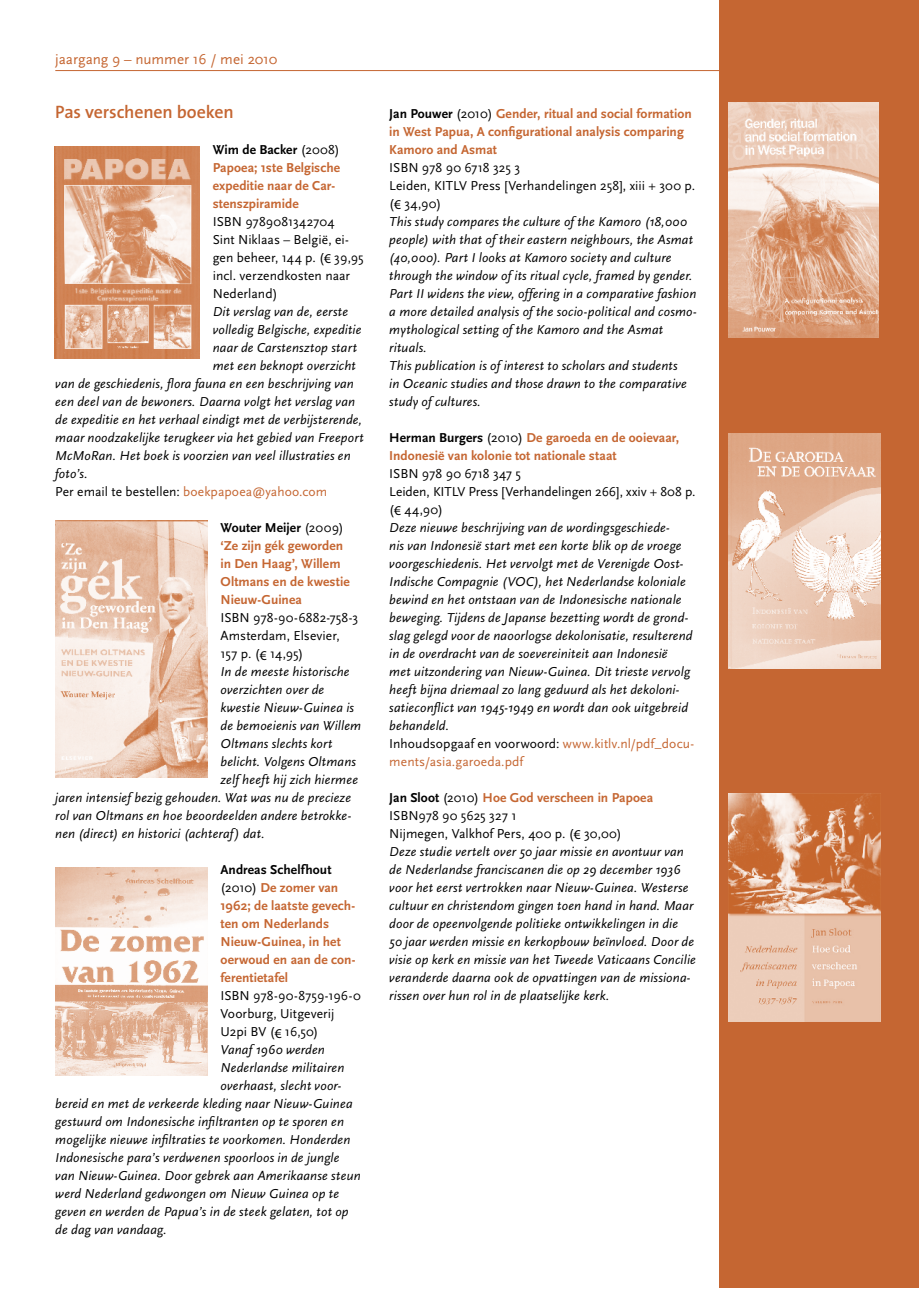
<style>
.page{position:relative;width:919px;height:1289px;background:#fff}
.page>*{position:absolute;margin:0;border:0;box-sizing:border-box;transform-origin:0 0}
.t1{font:600 18px "The Sans";letter-spacing:-.01em;color:#c56632}
.t2{font:15px "Scala Sans";letter-spacing:-.005em;color:#c56632}
.t3{font:italic 13.5px/18px "Scala Sans";letter-spacing:.01em;color:#000}
.t4{font:700 13.5px/18px "Scala Sans";letter-spacing:.005em;color:#c56632}
.t5{font:13.5px/18px "Scala Sans";letter-spacing:.005em;color:#000}
.s1{color:#000}
.s2{font-weight:400;color:#000}
.s3{font-family:"Myriad Pro"}
.s4{color:#c56632}
.s5{font-style:normal}
.s6{font-family:"Myriad Pro";font-style:normal}
.s7{font-style:normal;color:#c56632}
.s8{font-weight:700;font-style:normal}
.s9{font-weight:700;font-style:normal;color:#c56632}
</style>
<div class="page">
<hr style="left:55px;top:70px;width:808px;height:1px;background:#c56632">
<div style="left:719px;top:0;width:199px;height:1287px;background:#c56632"></div>
<img style="left:55px;top:146px;width:145px;height:212px">
<img style="left:55px;top:520px;width:153px;height:257px">
<img style="left:728px;top:434px;width:152px;height:234px">
<img style="left:728px;top:103px;width:150px;height:234px">
<img style="left:55px;top:867px;width:153px;height:207px">
<img style="left:728px;top:793px;width:152px;height:228px">
<p class="t2" style="left:55px;top:51px;width:224px">jaargang 9 – nummer 16 / mei 2010</p>
<h1 class="t1" style="left:55px;top:100px;width:180px">Pas verschenen boeken</h1>
<p class="t4" style="left:213px;top:141px;width:129px"><span class="s1">Wim de Backer</span> <span class="s2">(2008)<br></span>Papoea; 1ste Belgische expeditie naar de Car&shy;stenszpiramide</p>
<p class="t5" style="left:213px;top:213px;width:152px">ISBN 9789081342704<br>Sint Niklaas – België, ei&shy;gen beheer, 144 p. (<span class="s3">€</span> 39,95 incl. verzendkosten naar<br>Nederland)</p>
<p class="t3" style="left:213px;top:303px;width:137px">Dit verslag van de, eerste</p>
<p class="t3" style="left:213px;top:321px;width:150px">volledig Belgische, expeditie</p>
<p class="t3" style="left:213px;top:339px;width:146px">naar de Carstensztop start</p>
<p class="t3" style="left:213px;top:357px;width:145px">met een beknopt overzicht</p>
<p class="t3" style="left:55px;top:375px;width:300px">van de geschiedenis, flora fauna en een beschrijving van</p>
<p class="t3" style="left:55px;top:393px;width:301px">een deel van de bewoners. Daarna volgt het verslag van</p>
<p class="t3" style="left:55px;top:411px;width:308px">de expeditie en het verhaal eindigt met de verbijsterende,</p>
<p class="t3" style="left:55px;top:429px;width:310px">maar noodzakelijke terugkeer via het gebied van Freeport</p>
<p class="t3" style="left:55px;top:447px;width:297px">McMoRan. Het boek is voorzien van veel illustraties en</p>
<p class="t3" style="left:55px;top:465px;width:34px">foto’s.</p>
<p class="t5" style="left:55px;top:483px;width:273px">Per email te bestellen: <span class="s4">boekpapoea@yahoo.com</span></p>
<p class="t4" style="left:220px;top:519px;width:131px"><span class="s1">Wouter Meijer</span> <span class="s2">(2009) </span>‘Ze zijn gék geworden in Den Haag’, Willem<br>Oltmans en de kwestie<br>Nieuw-Guinea</p>
<p class="t5" style="left:220px;top:609px;width:139px">ISBN 978-90-6882-758-3</p>
<p class="t5" style="left:220px;top:627px;width:121px">Amsterdam, Elsevier,</p>
<p class="t5" style="left:220px;top:645px;width:84px">157 p. (<span class="s3">€</span> 14,95)</p>
<p class="t3" style="left:220px;top:663px;width:131px">In de meeste historische</p>
<p class="t3" style="left:220px;top:681px;width:105px">overzichten over de</p>
<p class="t3" style="left:220px;top:699px;width:135px">kwestie Nieuw-Guinea is</p>
<p class="t3" style="left:220px;top:717px;width:142px">de bemoeienis van Willem</p>
<p class="t3" style="left:220px;top:735px;width:113px">Oltmans slechts kort</p>
<p class="t3" style="left:220px;top:752px;width:137px">belicht. Volgens Oltmans</p>
<p class="t3" style="left:220px;top:770px;width:139px">zelf heeft hij zich hiermee</p>
<p class="t3" style="left:55px;top:788px;width:297px">jaren intensief bezig gehouden. Wat was nu de precieze</p>
<p class="t3" style="left:55px;top:806px;width:297px">rol van Oltmans en hoe beoordeelden andere betrokke-</p>
<p class="t3" style="left:55px;top:824px;width:211px">nen (direct) en historici (achteraf) dat.</p>
<p class="t4" style="left:220px;top:861px;width:136px"><span class="s1">Andreas Schelfhout </span><span class="s2">(2010)</span> De zomer van<br>1962; de laatste gevech&shy;ten om Nederlands<br>Nieuw-Guinea, in het oerwoud en aan de con&shy;ferentietafel</p>
<p class="t5" style="left:220px;top:986px;width:142px">ISBN 978-90-8759-196-0</p>
<p class="t5" style="left:220px;top:1004px;width:115px">Voorburg, Uitgeverij</p>
<p class="t5" style="left:220px;top:1022px;width:99px">U2pi BV (<span class="s3">€</span> 16,50)</p>
<p class="t3" style="left:220px;top:1040px;width:106px">Vanaf 1960 werden</p>
<p class="t3" style="left:220px;top:1058px;width:125px">Nederlandse militairen</p>
<p class="t3" style="left:220px;top:1076px;width:122px">overhaast, slecht voor-</p>
<p class="t3" style="left:55px;top:1094px;width:299px">bereid en met de verkeerde kleding naar Nieuw-Guinea</p>
<p class="t3" style="left:55px;top:1112px;width:290px">gestuurd om Indonesische infiltranten op te sporen en</p>
<p class="t3" style="left:55px;top:1130px;width:296px">mogelijke nieuwe infiltraties te voorkomen. Honderden</p>
<p class="t3" style="left:55px;top:1148px;width:286px">Indonesische para’s verdwenen spoorloos in de jungle</p>
<p class="t3" style="left:55px;top:1166px;width:307px">van Nieuw-Guinea. Door gebrek aan Amerikaanse steun</p>
<p class="t3" style="left:55px;top:1184px;width:285px">werd Nederland gedwongen om Nieuw Guinea op te</p>
<p class="t3" style="left:55px;top:1202px;width:295px">geven en werden de Papua’s in de steek gelaten, tot op</p>
<p class="t3" style="left:55px;top:1220px;width:113px">de dag van vandaag.</p>
<p class="t4" style="left:389px;top:105px;width:304px"><span class="s1">Jan Pouwer</span> <span class="s2">(2010)</span> Gender, ritual and social formation in West Papua, A configurational analysis comparing<br>Kamoro and Asmat</p>
<p class="t3" style="left:389px;top:158px;width:309px"><span class="s5">ISBN 978 90 6718 325 3<br>Leiden, KITLV Press [Verhandelingen 258], xiii + 300 p. (</span><span class="s6">€</span> <span class="s5">34,90)<br></span>This study compares the culture of the Kamoro (18,000 people) with that of their eastern neighbours, the Asmat (40,000). Part I looks at Kamoro society and culture through the window of its ritual cycle, framed by gender.<br>Part II widens the view, offering in a comparative fashion a more detailed analysis of the socio-political and cosmo&shy;mythological setting of the Kamoro and the Asmat rituals.<br>This publication is of interest to scholars and students<br>in Oceanic studies and those drawn to the comparative study of cultures.</p>
<p class="t4" style="left:389px;top:428px;width:291px"><span class="s1">Herman Burgers</span> <span class="s2">(2010)</span> De garoeda en de ooievaar,<br>Indonesië van kolonie tot nationale staat</p>
<p class="t3" style="left:389px;top:464px;width:308px"><span class="s5">ISBN 978 90 6718 347 5<br>Leiden, KITLV Press [Verhandelingen 266], xxiv + 808 p. (</span><span class="s6">€</span> <span class="s5">44,90)<br></span>Deze nieuwe beschrijving van de wordingsgeschiede-<br>nis van Indonesië start met een korte blik op de vroege voorgeschiedenis. Het vervolgt met de Verenigde Oost-Indische Compagnie (VOC), het Nederlandse koloniale bewind en het ontstaan van de Indonesische nationale beweging. Tijdens de Japanse bezetting wordt de grond&shy;slag gelegd voor de naoorlogse dekolonisatie, resulterend in de overdracht van de soevereiniteit aan Indonesië<br>met uitzondering van Nieuw-Guinea. Dit trieste vervolg heeft bijna driemaal zo lang geduurd als het dekoloni&shy;satieconflict van 1945-1949 en wordt dan ook uitgebreid behandeld.<br><span class="s5">Inhoudsopgaaf en voorwoord:</span> <span class="s7">www.kitlv.nl/pdf_docu&shy;ments/asia.garoeda.pdf</span></p>
<p class="t3" style="left:389px;top:788px;width:308px"><span class="s8">Jan Sloot</span> <span class="s5">(2010)</span> <span class="s9">Hoe God verscheen in Papoea </span><span class="s5">ISBN978 90 5625 327 1<br>Nijmegen, Valkhof Pers, 400 p. (</span><span class="s6">€</span> <span class="s5">30,00)<br></span>Deze studie vertelt over 50 jaar missie en avontuur van de Nederlandse franciscanen die op 29 december 1936 voor het eerst vertrokken naar Nieuw-Guinea. Westerse cultuur en christendom gingen toen hand in hand. Maar door de opeenvolgende politieke ontwikkelingen in die<br>50 jaar werden missie en kerkopbouw beïnvloed. Door de visie op kerk en missie van het Tweede Vaticaans Concilie veranderde daarna ook de opvattingen van de missiona&shy;rissen over hun rol in de plaatselijke kerk.</p>
</div>
